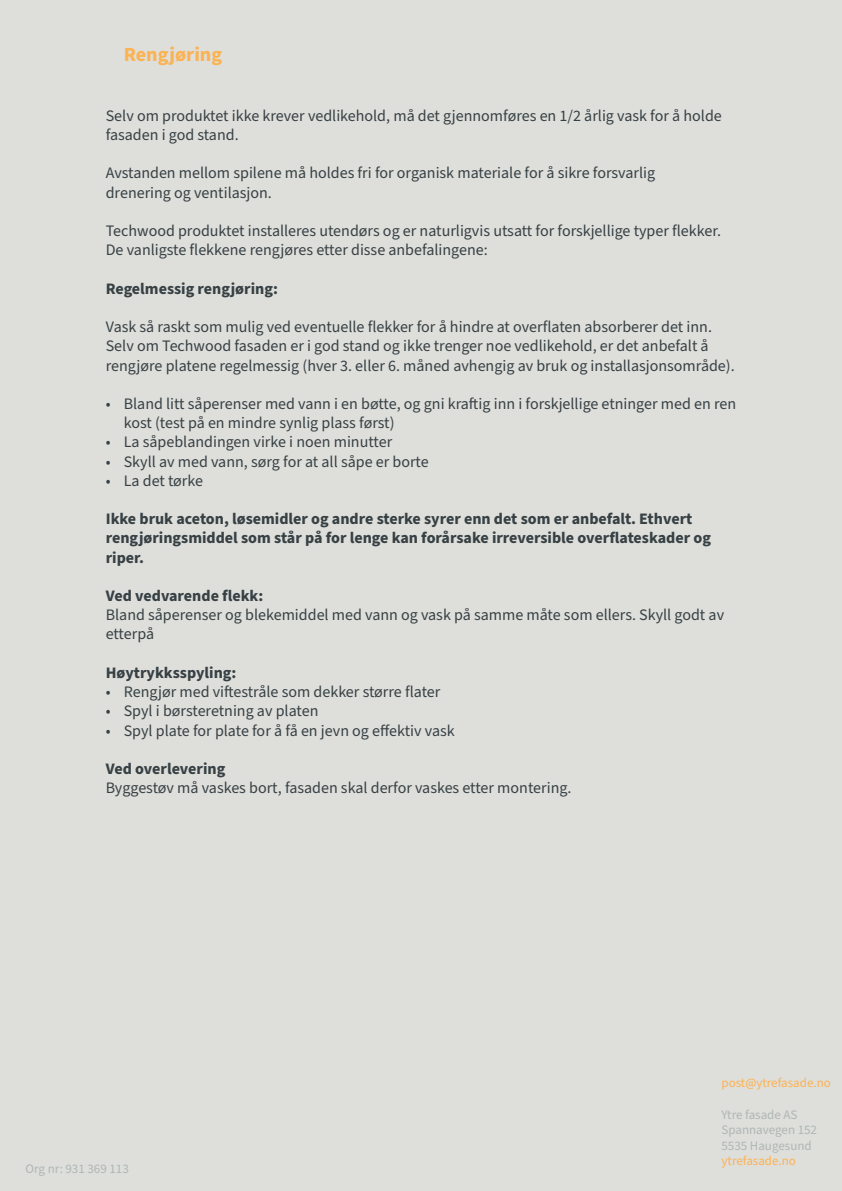
<style>
.page{position:relative;width:842px;height:1191px;background:#dededb}
.page>*{position:absolute;margin:0;border:0;box-sizing:border-box;transform-origin:0 0}
.t1{font:700 20px "Source Sans Pro";color:#fbb353}
.t2{font:16px/19.2px "Source Sans Pro";color:#374144}
.t3{font:700 16px/19.2px "Source Sans Pro";color:#374144}
.t4{font:13px "Source Sans Pro";color:#afb7b5}
.t5{font:13px "Source Sans Pro";color:#fbb353}
</style>
<div class="page">
<p class="t1" style="left:124px;top:41px;width:100px">Rengjøring</p>
<p class="t2" style="left:106px;top:106px;width:617px">Selv om produktet ikke krever vedlikehold, må det gjennomføres en 1/2 årlig vask for å holde</p>
<p class="t2" style="left:106px;top:126px;width:134px">fasaden i god stand.</p>
<p class="t2" style="left:106px;top:164px;width:551px">Avstanden mellom spilene må holdes fri for organisk materiale for å sikre forsvarlig</p>
<p class="t2" style="left:106px;top:183px;width:168px">drenering og ventilasjon.</p>
<p class="t2" style="left:106px;top:222px;width:617px">Techwood produktet installeres utendørs og er naturligvis utsatt for forskjellige typer flekker.<br>De vanligste flekkene rengjøres etter disse anbefalingene:</p>
<p class="t3" style="left:106px;top:279px;width:174px">Regelmessig rengjøring:</p>
<p class="t2" style="left:106px;top:318px;width:608px">Vask så raskt som mulig ved eventuelle flekker for å hindre at overflaten absorberer det inn.</p>
<p class="t2" style="left:106px;top:337px;width:630px">Selv om Techwood fasaden er i god stand og ikke trenger noe vedlikehold, er det anbefalt å rengjøre platene regelmessig (hver 3. eller 6. måned avhengig av bruk og installasjonsområde).</p>
<p class="t2" style="left:124px;top:394px;width:614px;text-indent:-18px">• Bland litt såperenser med vann i en bøtte, og gni kraftig inn i forskjellige etninger med en ren kost (test på en mindre synlig plass først)</p>
<p class="t2" style="left:106px;top:433px;width:288px">• La såpeblandingen virke i noen minutter</p>
<p class="t2" style="left:106px;top:452px;width:324px">• Skyll av med vann, sørg for at all såpe er borte</p>
<p class="t2" style="left:106px;top:471px;width:99px">• La det tørke</p>
<p class="t3" style="left:106px;top:510px;width:588px">Ikke bruk aceton, løsemidler og andre sterke syrer enn det som er anbefalt. Ethvert</p>
<p class="t3" style="left:106px;top:529px;width:607px">rengjøringsmiddel som står på for lenge kan forårsake irreversible overflateskader og riper.</p>
<p class="t3" style="left:106px;top:586px;width:159px">Ved vedvarende flekk:</p>
<p class="t2" style="left:106px;top:606px;width:620px">Bland såperenser og blekemiddel med vann og vask på samme måte som ellers. Skyll godt av etterpå</p>
<p class="t3" style="left:106px;top:663px;width:132px">Høytrykksspyling:</p>
<p class="t2" style="left:106px;top:682px;width:336px">• Rengjør med viftestråle som dekker større flater</p>
<p class="t2" style="left:106px;top:702px;width:214px">• Spyl i børsteretning av platen</p>
<p class="t2" style="left:106px;top:721px;width:350px">• Spyl plate for plate for å få en jevn og effektiv vask</p>
<p class="t3" style="left:106px;top:759px;width:121px">Ved overlevering</p>
<p class="t2" style="left:106px;top:778px;width:467px">Byggestøv må vaskes bort, fasaden skal derfor vaskes etter montering.</p>
<p class="t4" style="left:26px;top:1160px;width:105px">Org nr: 931 369 113</p>
<p class="t5" style="left:721px;top:1074px;width:111px">post@ytrefasade.no</p>
<p class="t4" style="left:721px;top:1105px;width:78px">Ytre fasade AS</p>
<p class="t4" style="left:721px;top:1121px;width:97px">Spannavegen 152</p>
<p class="t4" style="left:721px;top:1136px;width:92px">5535 Haugesund</p>
<p class="t5" style="left:721px;top:1152px;width:76px">ytrefasade.no</p>
</div>
